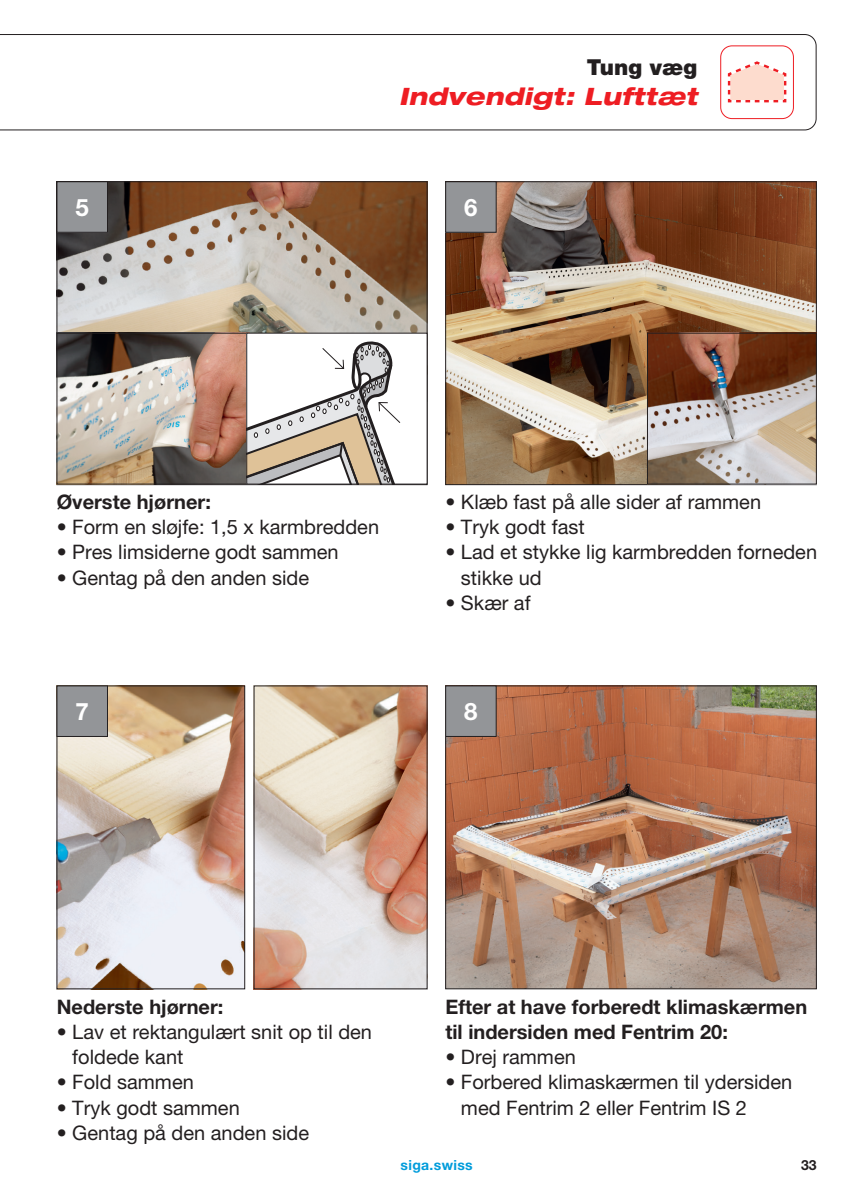
<style>
.page{position:relative;width:862px;height:1191px;background:#fff}
.page>*{position:absolute;margin:0;border:0;box-sizing:border-box;transform-origin:0 0}
.t1{font:italic 800 expanded 24px "Helvetica Neue LT Pro";letter-spacing:.015em;color:#ee1d23}
.t2{font:700 24px "Helvetica Neue LT Pro";color:#fff}
.t3{font:900 22px "Helvetica Neue LT Pro";letter-spacing:.01em;color:#231f20}
.t4{font:20px/25.2px "Helvetica Neue LT Pro";color:#231f20}
.t5{font:700 20px/25.2px "Helvetica Neue LT Pro";color:#231f20}
.t6{font:700 14px "Helvetica Neue LT Pro";letter-spacing:.025em;color:#009cdb}
.t7{font:700 14px "Helvetica Neue LT Pro";color:#231f20}
.s1{font-weight:700}
</style>
<div class="page">
<svg style="left:0;top:34px;width:816px;height:96px"></svg>
<svg style="left:726px;top:60px;width:61px;height:44px"></svg>
<div style="left:720px;top:45px;width:74px;height:74px;border:1px solid #ee1d23;border-radius:11px"></div>
<img style="left:59px;top:183px;width:366px;height:150px">
<img style="left:59px;top:335px;width:187px;height:147px">
<div style="left:57px;top:333px;width:193px;height:151px;border:1px solid #231f20"></div>
<svg style="left:240px;top:338px;width:186px;height:146px"></svg>
<div style="left:57px;top:182px;width:50px;height:50px;background:#939598"></div>
<div style="left:57px;top:181px;width:51px;height:51px;border:1px solid #231f20"></div>
<img style="left:59px;top:687px;width:184px;height:300px">
<div style="left:57px;top:685px;width:188px;height:304px;border:1px solid #231f20"></div>
<img style="left:256px;top:687px;width:169px;height:300px">
<div style="left:57px;top:686px;width:50px;height:50px;background:#939598"></div>
<div style="left:57px;top:685px;width:51px;height:51px;border:1px solid #231f20"></div>
<img style="left:447px;top:687px;width:367px;height:300px">
<div style="left:445px;top:685px;width:371px;height:304px;border:1px solid #231f20"></div>
<div style="left:446px;top:686px;width:50px;height:50px;background:#939598"></div>
<div style="left:445px;top:685px;width:51px;height:51px;border:1px solid #231f20"></div>
<img style="left:447px;top:183px;width:367px;height:300px">
<img style="left:649px;top:335px;width:165px;height:147px">
<div style="left:647px;top:333px;width:169px;height:151px;border:1px solid #231f20"></div>
<div style="left:446px;top:182px;width:50px;height:50px;background:#939598"></div>
<div style="left:445px;top:181px;width:51px;height:51px;border:1px solid #231f20"></div>
<p class="t3" style="left:587px;top:54px;width:112px">Tung væg</p>
<p class="t2" style="left:76px;top:192px;width:15px">5</p>
<p class="t1" style="left:399px;top:81px;width:300px">Indvendigt: Lufttæt</p>
<p class="t2" style="left:464px;top:192px;width:15px">6</p>
<p class="t5" style="left:57px;top:489px;width:156px">Øverste hjørner:</p>
<p class="t4" style="left:57px;top:514px;width:324px"><span class="s1">•</span> Form en sløjfe: 1,5 x karmbredden</p>
<p class="t4" style="left:57px;top:539px;width:283px"><span class="s1">•</span> Pres limsiderne godt sammen</p>
<p class="t4" style="left:57px;top:564px;width:254px"><span class="s1">•</span> Gentag på den anden side</p>
<p class="t4" style="left:445px;top:489px;width:317px"><span class="s1">•</span> Klæb fast på alle sider af rammen</p>
<p class="t4" style="left:445px;top:514px;width:141px"><span class="s1">•</span> Tryk godt fast</p>
<p class="t4" style="left:461px;top:539px;width:358px;text-indent:-16px"><span class="s1">•</span> Lad et stykke lig karmbredden forneden stikke ud</p>
<p class="t4" style="left:445px;top:590px;width:87px"><span class="s1">•</span> Skær af</p>
<p class="t2" style="left:76px;top:696px;width:15px">7</p>
<p class="t2" style="left:464px;top:696px;width:15px">8</p>
<p class="t5" style="left:57px;top:993px;width:168px">Nederste hjørner:</p>
<p class="t4" style="left:72px;top:1019px;width:301px;text-indent:-16px"><span class="s1">•</span> Lav et rektangulært snit op til den foldede kant</p>
<p class="t4" style="left:57px;top:1069px;width:139px"><span class="s1">•</span> Fold sammen</p>
<p class="t4" style="left:57px;top:1094px;width:185px"><span class="s1">•</span> Tryk godt sammen</p>
<p class="t4" style="left:57px;top:1119px;width:254px"><span class="s1">•</span> Gentag på den anden side</p>
<p class="t5" style="left:445px;top:993px;width:363px">Efter at have forberedt klimaskærmen til indersiden med Fentrim 20:</p>
<p class="t4" style="left:445px;top:1044px;width:132px"><span class="s1">•</span> Drej rammen</p>
<p class="t4" style="left:461px;top:1069px;width:333px;text-indent:-16px"><span class="s1">•</span> Forbered klimaskærmen til ydersiden med Fentrim 2 eller Fentrim IS 2</p>
<p class="t6" style="left:401px;top:1156px;width:74px">siga.swiss</p>
<p class="t7" style="left:801px;top:1156px;width:17px">33</p>
</div>
